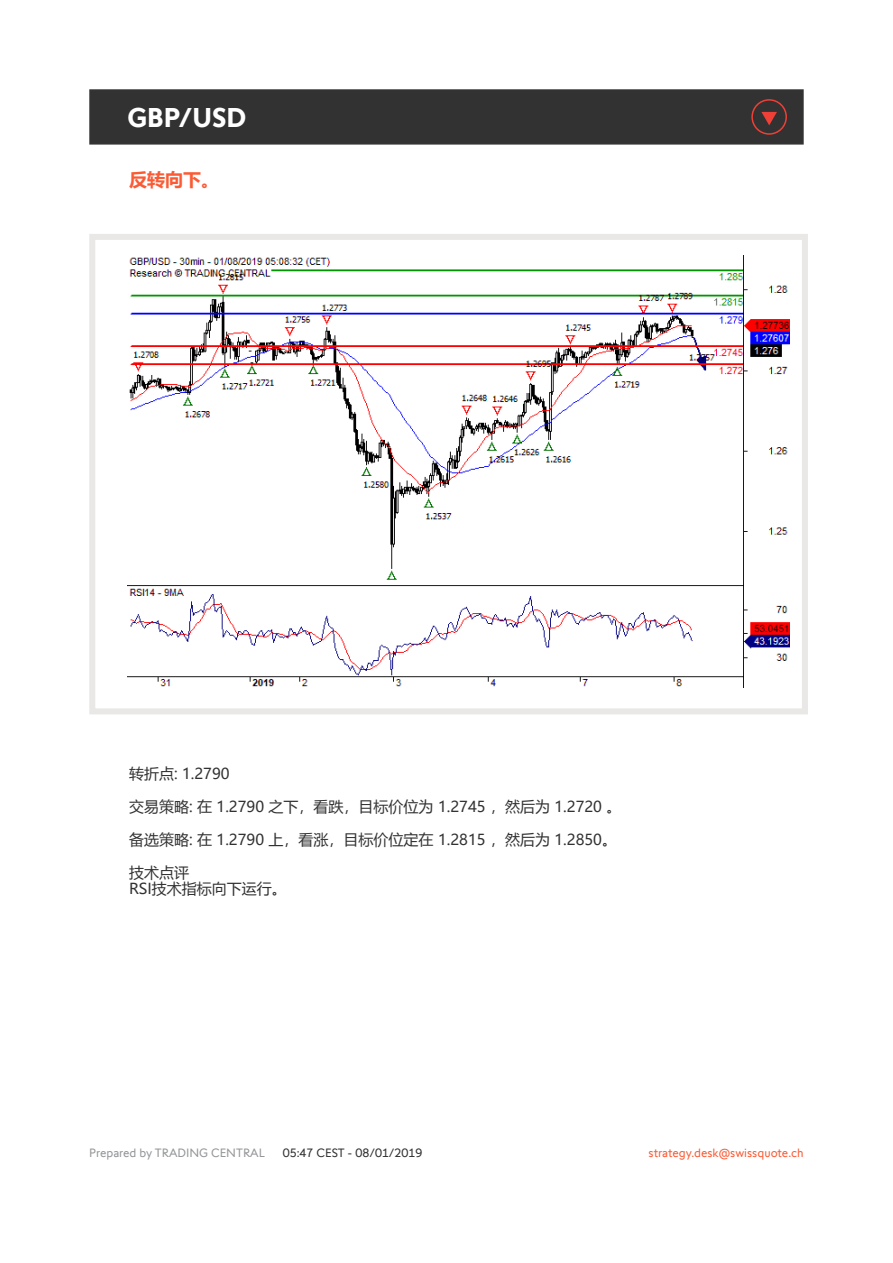
<style>
.page{position:relative;width:893px;height:1263px;background:#fff}
.page>*{position:absolute;margin:0;border:0;box-sizing:border-box;transform-origin:0 0}
.t1{font:700 27px "Swissquote CT";color:#fff}
.t2{font:700 18px "Microsoft Ya Hei UI";color:#fa5b35}
.t3{font:15px/16.5px "Microsoft Ya Hei UI";color:#323232}
.t4{font:12px "Swissquote CT";color:#fa5b35}
.t5{font:12px "Swissquote CT";color:#939598}
.t6{font:12px "Swissquote CT";color:#323232}
</style>
<div class="page">
<div style="left:89px;top:234px;width:719px;height:480px;border:6px solid #e9e8e7"></div>
<div style="left:89px;top:89px;width:715px;height:56px;background:#323232;border:2px solid #323232"></div>
<img style="left:128px;top:255px;width:661px;height:432px">
<svg style="left:751px;top:99px;width:36px;height:36px"></svg>
<h1 class="t1" style="left:128px;top:101px;width:120px">GBP/USD</h1>
<p class="t2" style="left:129px;top:167px;width:91px">反转向下。</p>
<p class="t3" style="left:129px;top:765px;width:102px">转折点: 1.2790</p>
<p class="t3" style="left:129px;top:798px;width:494px">交易策略: 在 1.2790 之下，看跌，目标价位为 1.2745 ，然后为 1.2720 。</p>
<p class="t3" style="left:129px;top:831px;width:489px">备选策略: 在 1.2790 上，看涨，目标价位定在 1.2815 ，然后为 1.2850。</p>
<p class="t3" style="left:129px;top:864px;width:159px">技术点评<br>RSI技术指标向下运行。</p>
<p class="t5" style="left:89px;top:1145px;width:177px">Prepared by TRADING CENTRAL</p>
<p class="t6" style="left:283px;top:1145px;width:141px">05:47 CEST - 08/01/2019</p>
<p class="t4" style="left:649px;top:1145px;width:157px">strategy.desk@swissquote.ch</p>
</div>
